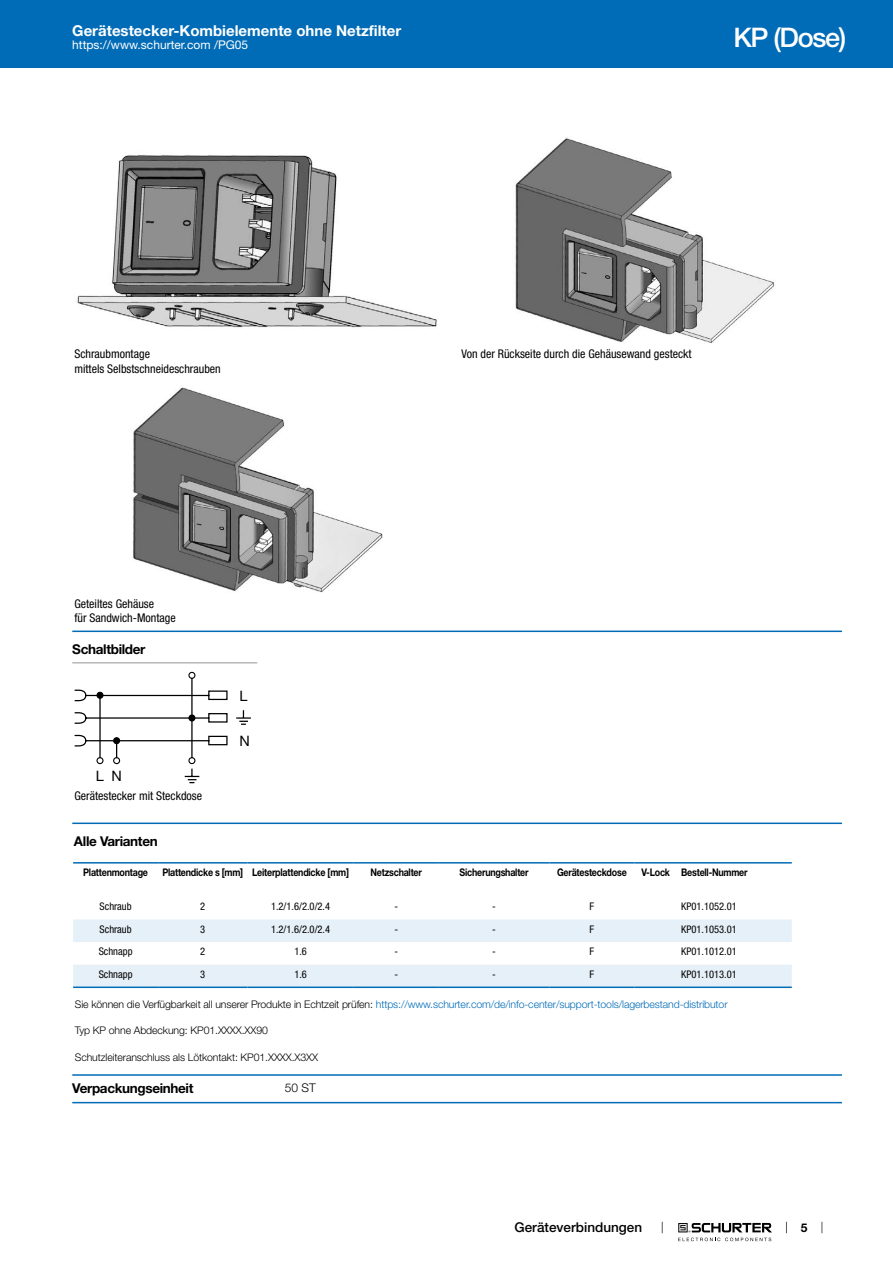
<style>
.page{position:relative;width:893px;height:1263px;background:#fff}
.page>*{position:absolute;margin:0;border:0;box-sizing:border-box;transform-origin:0 0}
.t1{font:500 27px "Helvetica Neue LT";letter-spacing:-.05em;color:#fff}
.t2{font:700 15px "Helvetica Neue LT";color:#fff}
.t3{font:14.4px "Helvetica Neue LT";color:#000}
.t4{font:700 13.5px "Helvetica Neue LT";letter-spacing:-.025em;color:#000}
.t5{font:500 13.5px "Helvetica Neue LT";color:#000}
.t6{font:condensed 12px/14.4px "Helvetica Neue LT";color:#000}
.t7{font:12px "Helvetica Neue LT";color:#fff}
.t8{font:300 12px "Helvetica Neue LT";color:#000}
.t9{font:700 12px "Helvetica Neue LT";color:#000}
.t10{font:300 10.5px "Helvetica Neue LT";letter-spacing:-.01em;color:#006bb6}
.t11{font:condensed 10.5px "Helvetica Neue LT";color:#000}
.t12{font:700 10.5px "Helvetica Neue LT";letter-spacing:-.025em;color:#000;scale:.85 1}
.t13{font:300 10.5px "Helvetica Neue LT";letter-spacing:-.01em;color:#000}
.s1{color:#000}
</style>
<div class="page">
<svg style="left:678px;top:1223px;width:94px;height:18px"></svg>
<div style="left:0;top:0;width:893px;height:68px;background:#006bb6"></div>
<img style="left:77px;top:155px;width:360px;height:173px">
<img style="left:515px;top:138px;width:260px;height:205px">
<img style="left:133px;top:387px;width:250px;height:206px">
<hr style="left:72px;top:630px;width:770px;height:2px;background:#006bb6">
<hr style="left:72px;top:662px;width:185px;height:1px;background:#939598">
<svg style="left:74px;top:672px;width:154px;height:111px"></svg>
<svg style="left:236px;top:710px;width:15px;height:15px"></svg>
<hr style="left:72px;top:822px;width:770px;height:2px;background:#006bb6">
<svg style="left:73px;top:863px;width:719px;height:126px"></svg>
<svg style="left:73px;top:919px;width:719px;height:67px;fill:#e6f0f8"></svg>
<hr style="left:73px;top:862px;width:85px;height:1px;background:#006bb6">
<hr style="left:158px;top:862px;width:89px;height:1px;background:#006bb6">
<hr style="left:247px;top:862px;width:107px;height:1px;background:#006bb6">
<hr style="left:354px;top:862px;width:85px;height:1px;background:#006bb6">
<hr style="left:439px;top:862px;width:110px;height:1px;background:#006bb6">
<hr style="left:549px;top:862px;width:85px;height:1px;background:#006bb6">
<hr style="left:634px;top:862px;width:43px;height:1px;background:#006bb6">
<hr style="left:677px;top:862px;width:115px;height:1px;background:#006bb6">
<hr style="left:73px;top:986px;width:85px;height:2px;background:#006bb6">
<hr style="left:158px;top:986px;width:89px;height:2px;background:#006bb6">
<hr style="left:247px;top:986px;width:107px;height:2px;background:#006bb6">
<hr style="left:354px;top:986px;width:85px;height:2px;background:#006bb6">
<hr style="left:439px;top:986px;width:110px;height:2px;background:#006bb6">
<hr style="left:549px;top:986px;width:85px;height:2px;background:#006bb6">
<hr style="left:634px;top:986px;width:43px;height:2px;background:#006bb6">
<hr style="left:677px;top:986px;width:115px;height:2px;background:#006bb6">
<hr style="left:72px;top:1074px;width:770px;height:2px;background:#006bb6">
<hr style="left:72px;top:1102px;width:770px;height:1px;background:#006bb6">
<p class="t2" style="left:72px;top:21px;width:331px">Gerätestecker-Kombielemente ohne Netzfilter</p>
<p class="t7" style="left:72px;top:38px;width:178px">https://www.schurter.com /PG05</p>
<h1 class="t1" style="left:733px;top:21px;width:114px">KP (Dose)</h1>
<p class="t6" style="left:74px;top:347px;width:148px">Schraubmontage<br>mittels Selbstschneideschrauben</p>
<p class="t6" style="left:461px;top:347px;width:232px">Von der Rückseite durch die Gehäusewand gesteckt</p>
<p class="t6" style="left:74px;top:596px;width:103px">Geteiltes Gehäuse<br>für Sandwich-Montage</p>
<p class="t4" style="left:72px;top:641px;width:75px">Schaltbilder</p>
<p class="t3" style="left:96px;top:767px;width:27px">L N</p>
<p class="t3" style="left:240px;top:687px;width:10px">L</p>
<p class="t3" style="left:240px;top:732px;width:12px">N</p>
<p class="t6" style="left:74px;top:788px;width:129px">Gerätestecker mit Steckdose</p>
<p class="t4" style="left:74px;top:833px;width:85px">Alle Varianten</p>
<p class="t12" style="left:83px;top:866px;width:78px">Plattenmontage</p>
<p class="t12" style="left:162px;top:866px;width:221px">Plattendicke s [mm] Leiterplattendicke [mm]</p>
<p class="t12" style="left:371px;top:866px;width:62px">Netzschalter</p>
<p class="t12" style="left:460px;top:866px;width:83px">Sicherungshalter</p>
<p class="t12" style="left:557px;top:866px;width:84px">Gerätesteckdose</p>
<p class="t12" style="left:641px;top:866px;width:127px">V-Lock Bestell-Nummer</p>
<p class="t11" style="left:100px;top:900px;width:34px">Schraub</p>
<p class="t11" style="left:200px;top:900px;width:7px">2</p>
<p class="t11" style="left:271px;top:900px;width:61px">1.2/1.6/2.0/2.4</p>
<p class="t11" style="left:394px;top:900px;width:5px">-</p>
<p class="t11" style="left:492px;top:900px;width:5px">-</p>
<p class="t11" style="left:590px;top:900px;width:6px">F</p>
<p class="t11" style="left:681px;top:900px;width:57px">KP01.1052.01</p>
<p class="t11" style="left:100px;top:923px;width:34px">Schraub</p>
<p class="t11" style="left:200px;top:923px;width:7px">3</p>
<p class="t11" style="left:271px;top:923px;width:61px">1.2/1.6/2.0/2.4</p>
<p class="t11" style="left:394px;top:923px;width:5px">-</p>
<p class="t11" style="left:492px;top:923px;width:5px">-</p>
<p class="t11" style="left:590px;top:923px;width:6px">F</p>
<p class="t11" style="left:681px;top:923px;width:57px">KP01.1053.01</p>
<p class="t11" style="left:99px;top:946px;width:35px">Schnapp</p>
<p class="t11" style="left:200px;top:946px;width:7px">2</p>
<p class="t11" style="left:294px;top:946px;width:14px">1.6</p>
<p class="t11" style="left:394px;top:946px;width:5px">-</p>
<p class="t11" style="left:492px;top:946px;width:5px">-</p>
<p class="t11" style="left:590px;top:946px;width:6px">F</p>
<p class="t11" style="left:681px;top:946px;width:57px">KP01.1012.01</p>
<p class="t11" style="left:99px;top:968px;width:35px">Schnapp</p>
<p class="t11" style="left:200px;top:968px;width:7px">3</p>
<p class="t11" style="left:294px;top:968px;width:14px">1.6</p>
<p class="t11" style="left:394px;top:968px;width:5px">-</p>
<p class="t11" style="left:492px;top:968px;width:5px">-</p>
<p class="t11" style="left:590px;top:968px;width:6px">F</p>
<p class="t11" style="left:681px;top:968px;width:57px">KP01.1013.01</p>
<p class="t10" style="left:75px;top:998px;width:654px"><span class="s1">Sie können die Verfügbarkeit all unserer Produkte in Echtzeit prüfen:</span> https://www.schurter.com/de/info-center/support-tools/lagerbestand-distributor</p>
<p class="t13" style="left:75px;top:1024px;width:195px">Typ KP ohne Abdeckung: KP01.XXXX.XX90</p>
<p class="t13" style="left:75px;top:1050px;width:245px">Schutzleiteranschluss als Lötkontakt: KP01.XXXX.X3XX</p>
<p class="t4" style="left:72px;top:1080px;width:123px">Verpackungseinheit</p>
<p class="t8" style="left:285px;top:1080px;width:32px">50 ST</p>
<p class="t5" style="left:515px;top:1219px;width:129px">Geräteverbindungen</p>
<p class="t9" style="left:801px;top:1220px;width:8px">5</p>
</div>
